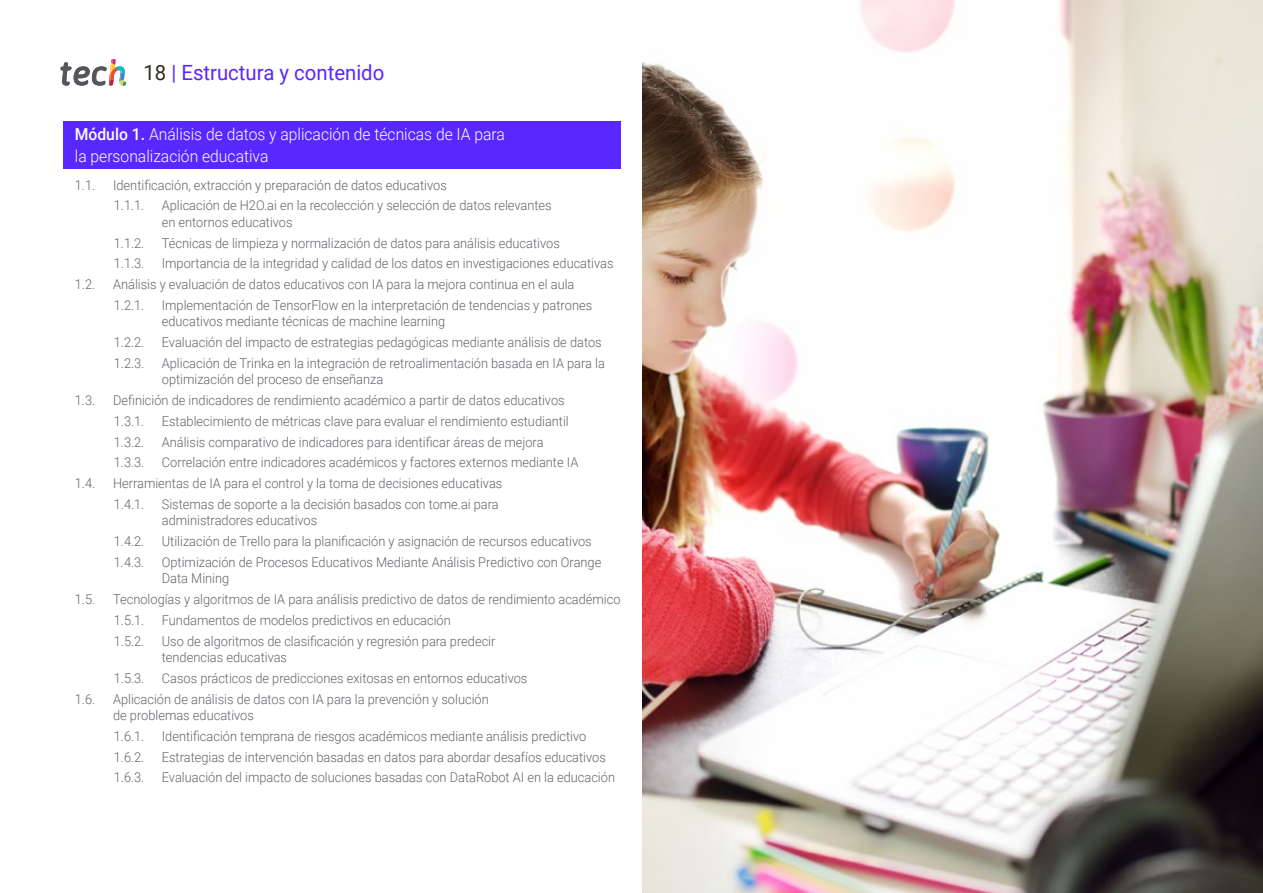
<style>
.page{position:relative;width:1263px;height:893px;background:#fff}
.page>*{position:absolute;margin:0;border:0;box-sizing:border-box;transform-origin:0 0}
.t1{font:21px "Roboto";color:#5927ff}
.t2{font:300 16.5px/22.5px "Roboto";color:#fff;scale:.95 1}
.t3{font:300 13.5px/16.5px "Roboto";color:#61646a;scale:.95 1}
.s1{color:#312e20}
.s2{font-weight:500}
</style>
<div class="page">
<img style="left:642px;top:0;width:621px;height:893px">
<div style="left:64px;top:121px;width:557px;height:48px;background:#5927ff"></div>
<svg style="left:61px;top:59px;width:65px;height:27px"></svg>
<h1 class="t1" style="left:144px;top:57px;width:242px"><span class="s1">18</span> | Estructura y contenido</h1>
<p class="t2" style="left:75px;top:122px;width:454px"><span class="s2">Módulo 1.</span> Análisis de datos y aplicación de técnicas de IA para la personalización educativa</p>
<p class="t3" style="left:75px;top:176px;width:23px">1.1.</p>
<p class="t3" style="left:113px;top:174px;width:353px;line-height:20.7px">Identificación, extracción y preparación de datos educativos<br>1.1.1.</p>
<p class="t3" style="left:162px;top:197px;width:412px">Aplicación de H2O.ai en la recolección y selección de datos relevantes en entornos educativos</p>
<p class="t3" style="left:114px;top:234px;width:34px">1.1.2.</p>
<p class="t3" style="left:162px;top:234px;width:420px">Técnicas de limpieza y normalización de datos para análisis educativos</p>
<p class="t3" style="left:114px;top:255px;width:34px">1.1.3.</p>
<p class="t3" style="left:162px;top:255px;width:477px">Importancia de la integridad y calidad de los datos en investigaciones educativas</p>
<p class="t3" style="left:75px;top:276px;width:23px">1.2.</p>
<p class="t3" style="left:113px;top:273px;width:487px;line-height:20.7px">Análisis y evaluación de datos educativos con IA para la mejora continua en el aula<br>1.2.1.</p>
<p class="t3" style="left:162px;top:296px;width:454px">Implementación de TensorFlow en la interpretación de tendencias y patrones educativos mediante técnicas de machine learning</p>
<p class="t3" style="left:114px;top:334px;width:34px">1.2.2.</p>
<p class="t3" style="left:162px;top:334px;width:464px">Evaluación del impacto de estrategias pedagógicas mediante análisis de datos</p>
<p class="t3" style="left:114px;top:354px;width:34px">1.2.3.</p>
<p class="t3" style="left:162px;top:354px;width:468px">Aplicación de Trinka en la integración de retroalimentación basada en IA para la optimización del proceso de enseñanza</p>
<p class="t3" style="left:75px;top:392px;width:23px">1.3.</p>
<p class="t3" style="left:113px;top:389px;width:477px;line-height:20.7px">Definición de indicadores de rendimiento académico a partir de datos educativos<br>1.3.1.</p>
<p class="t3" style="left:162px;top:412px;width:430px">Establecimiento de métricas clave para evaluar el rendimiento estudiantil</p>
<p class="t3" style="left:114px;top:433px;width:34px">1.3.2.</p>
<p class="t3" style="left:162px;top:433px;width:403px">Análisis comparativo de indicadores para identificar áreas de mejora</p>
<p class="t3" style="left:114px;top:454px;width:34px">1.3.3.</p>
<p class="t3" style="left:162px;top:454px;width:440px">Correlación entre indicadores académicos y factores externos mediante IA</p>
<p class="t3" style="left:75px;top:475px;width:23px">1.4.</p>
<p class="t3" style="left:113px;top:472px;width:411px;line-height:20.7px">Herramientas de IA para el control y la toma de decisiones educativas<br>1.4.1.</p>
<p class="t3" style="left:162px;top:495px;width:356px">Sistemas de soporte a la decisión basados con tome.ai para administradores educativos</p>
<p class="t3" style="left:114px;top:533px;width:34px">1.4.2.</p>
<p class="t3" style="left:162px;top:533px;width:454px">Utilización de Trello para la planificación y asignación de recursos educativos</p>
<p class="t3" style="left:114px;top:553px;width:34px">1.4.3.</p>
<p class="t3" style="left:162px;top:553px;width:464px">Optimización de Procesos Educativos Mediante Análisis Predictivo con Orange<br>Data Mining</p>
<p class="t3" style="left:75px;top:591px;width:23px">1.5.</p>
<p class="t3" style="left:113px;top:588px;width:536px;line-height:20.7px">Tecnologías y algoritmos de IA para análisis predictivo de datos de rendimiento académico<br>1.5.1.</p>
<p class="t3" style="left:162px;top:611px;width:306px">Fundamentos de modelos predictivos en educación</p>
<p class="t3" style="left:114px;top:632px;width:34px">1.5.2.</p>
<p class="t3" style="left:162px;top:632px;width:353px">Uso de algoritmos de clasificación y regresión para predecir tendencias educativas</p>
<p class="t3" style="left:114px;top:669px;width:34px">1.5.3.</p>
<p class="t3" style="left:162px;top:669px;width:386px">Casos prácticos de predicciones exitosas en entornos educativos</p>
<p class="t3" style="left:75px;top:690px;width:23px">1.6.</p>
<p class="t3" style="left:113px;top:690px;width:397px">Aplicación de análisis de datos con IA para la prevención y solución de problemas educativos</p>
<p class="t3" style="left:114px;top:727px;width:34px">1.6.1.</p>
<p class="t3" style="left:162px;top:727px;width:448px">Identificación temprana de riesgos académicos mediante análisis predictivo</p>
<p class="t3" style="left:114px;top:748px;width:34px">1.6.2.</p>
<p class="t3" style="left:162px;top:748px;width:469px">Estrategias de intervención basadas en datos para abordar desafíos educativos</p>
<p class="t3" style="left:114px;top:769px;width:34px">1.6.3.</p>
<p class="t3" style="left:162px;top:769px;width:478px">Evaluación del impacto de soluciones basadas con DataRobot AI en la educación</p>
</div>
